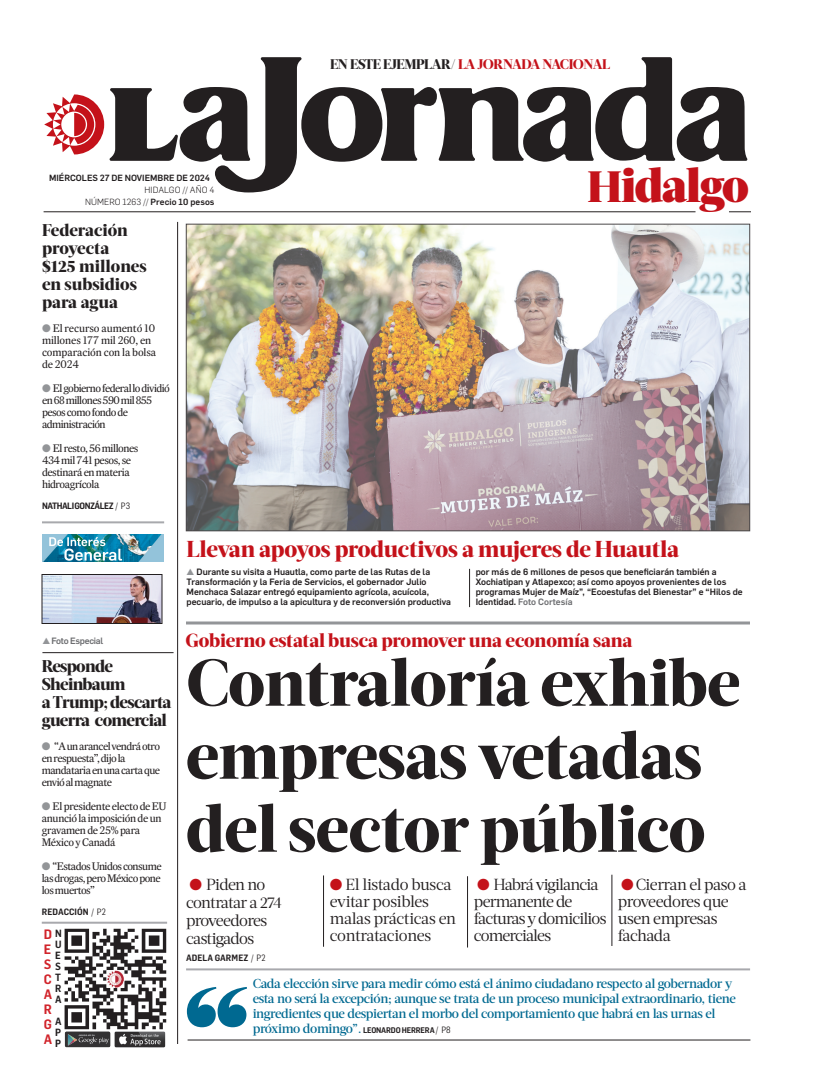
<style>
.page{position:relative;width:822px;height:1089px;background:#fff}
.page>*{position:absolute;margin:0;border:0;box-sizing:border-box;transform-origin:0 0}
.CABEZA_60{font:800 66px "Acta Headline";letter-spacing:-.01em;color:#231f20}
.t1{font:900 47.8px "Acta Headline";letter-spacing:-.03em;color:#c4121a}
.BALAZO_ROJO_19{font:800 23px "Acta Headline";letter-spacing:-.01em;color:#c4121a}
.BALAZO_ROJO_19-2{font:800 19px "Acta Headline";letter-spacing:-.01em;color:#c4121a}
.SUMARIO_9_5{font:800 17px/18px "Acta Headline";letter-spacing:-.04em;color:#231f20}
.SUMARIO_9_5-2{font:800 17px "Acta Headline";color:#231f20}
.SUMARIO_9_5-3{font:800 17px "Acta Headline";letter-spacing:-.01em;color:#231f20}
.SUMARIO_9_5-4{font:800 17px "Acta Headline";letter-spacing:-.005em;color:#231f20}
.SUMARIO_17{font:16px/17px "Acta Deck";letter-spacing:-.04em;color:#231f20}
.SUMARIO_17-2{font:16px/17px "Acta Deck";letter-spacing:-.02em;color:#231f20}
.t2{font:800 13.9px "Acta Headline";letter-spacing:-.03em;color:#c4121a}
.CABEZA_44_DEPORTES_F{font:600 13.4px "Flama Semicondensed";color:#d1232a}
.NOMBRE_COLUMNA_CONTR{font:500 13px/15px "Acta Deck";letter-spacing:-.03em;color:#006991}
.SUMARIO_9_5-5{font:11px/12px "Expresso Tx";letter-spacing:-.05em;color:#231f20}
.SUMARIO_9_5-6{font:11px/12px "Expresso Tx";letter-spacing:-.03em;color:#231f20}
.SUMARIO_9_5-7{font:11px/12px "Expresso Tx";letter-spacing:-.01em;color:#231f20}
.CABEZA_44_DEPORTES_F-2{font:600 10.3px "Flama Semicondensed";color:#231f20}
.PIE_DE_FOTO_SIN_PLEC{font:500 9px/10px "Flama";color:#231f20}
.SUMARIO_9_5-8{font:600 9px "Flama Semicond";letter-spacing:-.05em;color:#231f20}
.CREDITO_PORTADA{font:600 9px "Flama Semicond";letter-spacing:.01em;color:#231f20}
.PIE_DE_FOTO_CON_PLEC{font:500 9px "Flama";letter-spacing:-.03em;color:#6c6d70}
.SUMARIO_9_5-9{font:600 9px "Flama Semicond";letter-spacing:.01em;color:#231f20}
.CABEZA_40_ACTA_BOOK{font:500 8.8px "Flama";color:#231f20}
.CABEZA_40_ACTA_BOOK-2{font:300 8.8px "Flama";letter-spacing:.01em;color:#231f20}
.s1{font-weight:300}
.s2{color:#939598}
.s3{font-weight:400}
.s4{color:#231f20}
.s5{font-size:43.8px}
.s6{color:#6c6d70}
.s7{color:#c4121a}
.s8{font-size:12px}
.s9{font-family:"Flama Semicond";font-weight:600;font-size:8px;color:#231f20}
.s10{font-family:"Flama Semicond";font-weight:400;font-size:9px;color:#231f20}
</style>
<div class="page">
<hr style="left:42px;top:922px;width:125px;height:2px;background:#a8a9ad">
<img style="left:157px;top:929px;width:9px;height:101px">
<img style="left:65px;top:929px;width:92px;height:101px">
<img style="left:64px;top:1032px;width:101px;height:15px">
<hr style="left:42px;top:521px;width:122px;height:2px;background:#a8a9ad">
<hr style="left:177px;top:222px;width:1px;height:822px;background:#231f20">
<hr style="left:612px;top:875px;width:1px;height:71px;background:#231f20">
<hr style="left:467px;top:876px;width:1px;height:72px;background:#231f20">
<hr style="left:323px;top:875px;width:1px;height:72px;background:#231f20">
<hr style="left:188px;top:1040px;width:562px;height:1px;background:#231f20">
<svg style="left:187px;top:987px;width:60px;height:40px"></svg>
<hr style="left:186px;top:968px;width:564px;height:2px;background:#a8a9ad">
<img style="left:188px;top:226px;width:560px;height:303px">
<svg style="left:110px;top:57px;width:638px;height:135px"></svg>
<svg style="left:44px;top:94px;width:60px;height:60px"></svg>
<hr style="left:44px;top:212px;width:652px;height:1px;background:#231f20">
<svg style="left:729px;top:212px;width:22px;height:1px"></svg>
<hr style="left:186px;top:622px;width:564px;height:2px;background:#939598">
<hr style="left:469px;top:569px;width:1px;height:38px;background:#231f20">
<img style="left:44px;top:576px;width:116px;height:46px">
<div style="left:42px;top:574px;width:120px;height:50px;border:1px solid #231f20"></div>
<img style="left:42px;top:535px;width:122px;height:27px">
<hr style="left:42px;top:652px;width:132px;height:1px;background:#231f20">
<p class="CABEZA_40_ACTA_BOOK" style="left:49px;top:171px;width:163px">MIÉRCOLES 27 DE NOVIEMBRE DE 2024</p>
<p class="CABEZA_40_ACTA_BOOK-2" style="left:145px;top:183px;width:71px">HIDALGO // AÑO 4</p>
<p class="CABEZA_40_ACTA_BOOK" style="left:85px;top:195px;width:131px"><span class="s1">NÚMERO 1263 //</span> Precio 10 pesos</p>
<p class="SUMARIO_9_5-2" style="left:42px;top:220px;width:87px">Federación</p>
<p class="SUMARIO_9_5-3" style="left:42px;top:238px;width:69px">proyecta</p>
<p class="SUMARIO_9_5-2" style="left:42px;top:256px;width:106px">$125 millones</p>
<p class="SUMARIO_9_5-2" style="left:42px;top:274px;width:97px">en subsidios</p>
<p class="SUMARIO_9_5-4" style="left:42px;top:292px;width:78px">para agua</p>
<p class="SUMARIO_9_5-7" style="left:42px;top:322px;width:116px"><span class="s2">●</span> El recurso aumentó 10 millones 177 mil 260, en comparación con la bolsa de 2024</p>
<p class="SUMARIO_9_5-5" style="left:42px;top:382px;width:129px"><span class="s2">●</span> El gobierno federal lo dividió en 68 millones 590 mil 855 pesos como fondo de administración</p>
<p class="SUMARIO_9_5-5" style="left:42px;top:442px;width:98px"><span class="s2">●</span> El resto, 56 millones<br>434 mil 741 pesos, se destinará en materia hidroagrícola</p>
<p class="SUMARIO_9_5-8" style="left:42px;top:500px;width:90px">NATHALI GONZÁLEZ <span class="s3">/ P3</span></p>
<p class="t2" style="left:330px;top:56px;width:282px"><span class="s4">EN ESTE EJEMPLAR/</span> LA JORNADA NACIONAL</p>
<p class="t1" style="left:588px;top:157px;width:163px"><span class="s5">H</span>idalgo</p>
<p class="PIE_DE_FOTO_CON_PLEC" style="left:42px;top:634px;width:62px"><span class="s2">▲</span> Foto Especial</p>
<p class="SUMARIO_9_5" style="left:42px;top:658px;width:85px">Responde<br>Sheinbaum</p>
<p class="SUMARIO_9_5" style="left:42px;top:694px;width:131px">a Trump; descarta guerra comercial</p>
<p class="SUMARIO_9_5-5" style="left:42px;top:740px;width:120px"><span class="s2">●</span> “A un arancel vendrá otro en respuesta”, dijo la mandataria en una carta que envió al magnate</p>
<p class="SUMARIO_9_5-6" style="left:42px;top:800px;width:126px"><span class="s2">●</span> El presidente electo de EU anunció la imposición de un gravamen de 25% para<br>México y Canadá</p>
<p class="SUMARIO_9_5-5" style="left:42px;top:860px;width:121px;text-align:justify"><span class="s2">●</span> “Estados Unidos consume las drogas, pero México pone los muertos”</p>
<p class="SUMARIO_9_5-9" style="left:42px;top:906px;width:66px">REDACCIÓN <span class="s3">/ P2</span></p>
<p class="CABEZA_44_DEPORTES_F-2" style="left:55px;top:926px;width:8px">N</p>
<p class="CABEZA_44_DEPORTES_F-2" style="left:55px;top:937px;width:8px">U</p>
<p class="CABEZA_44_DEPORTES_F-2" style="left:55px;top:948px;width:7px">E</p>
<p class="CABEZA_44_DEPORTES_F-2" style="left:55px;top:959px;width:7px">S</p>
<p class="CABEZA_44_DEPORTES_F-2" style="left:55px;top:970px;width:7px">T</p>
<p class="CABEZA_44_DEPORTES_F-2" style="left:55px;top:981px;width:8px">R</p>
<p class="CABEZA_44_DEPORTES_F-2" style="left:55px;top:992px;width:8px">A</p>
<p class="CABEZA_44_DEPORTES_F-2" style="left:55px;top:1014px;width:8px">A</p>
<p class="CABEZA_44_DEPORTES_F-2" style="left:55px;top:1025px;width:8px">P</p>
<p class="CABEZA_44_DEPORTES_F-2" style="left:55px;top:1036px;width:8px">P</p>
<p class="CABEZA_44_DEPORTES_F" style="left:44px;top:925px;width:10px">D</p>
<p class="CABEZA_44_DEPORTES_F" style="left:44px;top:940px;width:9px">E</p>
<p class="CABEZA_44_DEPORTES_F" style="left:44px;top:955px;width:9px">S</p>
<p class="CABEZA_44_DEPORTES_F" style="left:44px;top:970px;width:10px">C</p>
<p class="CABEZA_44_DEPORTES_F" style="left:44px;top:985px;width:10px">A</p>
<p class="CABEZA_44_DEPORTES_F" style="left:44px;top:1001px;width:10px">R</p>
<p class="CABEZA_44_DEPORTES_F" style="left:44px;top:1016px;width:10px">G</p>
<p class="CABEZA_44_DEPORTES_F" style="left:44px;top:1031px;width:10px">A</p>
<p class="BALAZO_ROJO_19" style="left:187px;top:535px;width:494px">Llevan apoyos productivos a mujeres de Huautla</p>
<p class="PIE_DE_FOTO_SIN_PLEC" style="left:187px;top:566px;width:266px"><span class="s2">▲</span> Durante su visita a Huautla, como parte de las Rutas de la Transformación y la Feria de Servicios, el gobernador Julio Menchaca Salazar entregó equipamiento agrícola, acuícola, pecuario, de impulso a la apicultura y de reconversión productiva</p>
<p class="PIE_DE_FOTO_SIN_PLEC" style="left:476px;top:566px;width:269px">por más de 6 millones de pesos que beneficiarán también a Xochiatipan y Atlapexco; así como apoyos provenientes de los programas Mujer de Maíz”, “Ecoestufas del Bienestar” e “Hilos de Identidad. <span class="s6">Foto Cortesía</span></p>
<p class="BALAZO_ROJO_19-2" style="left:185px;top:629px;width:449px">Gobierno estatal busca promover una economía sana</p>
<p class="CABEZA_60" style="left:186px;top:643px;width:556px">Contraloría exhibe</p>
<p class="CABEZA_60" style="left:186px;top:716px;width:518px">empresas vetadas</p>
<p class="CABEZA_60" style="left:186px;top:789px;width:521px">del sector público</p>
<p class="SUMARIO_17" style="left:186px;top:875px;width:97px;line-height:18px"><span class="s7">●</span> Piden no contratar a 274 proveedores castigados</p>
<p class="SUMARIO_17-2" style="left:330px;top:876px;width:128px"><span class="s7">●</span> El listado busca evitar posibles malas prácticas en contrataciones</p>
<p class="SUMARIO_17" style="left:474px;top:876px;width:134px"><span class="s7">●</span> Habrá vigilancia permanente de facturas y domicilios comerciales</p>
<p class="SUMARIO_17" style="left:618px;top:876px;width:130px"><span class="s7">●</span> Cierran el paso a proveedores que usen empresas fachada</p>
<p class="CREDITO_PORTADA" style="left:186px;top:952px;width:81px">ADELA GARMEZ <span class="s3">/ P2</span></p>
<p class="NOMBRE_COLUMNA_CONTR" style="left:253px;top:976px;width:485px">Cada elección sirve para medir cómo está el ánimo ciudadano respecto al gobernador y esta no será la excepción; aunque se trata de un proceso municipal extraordinario, tiene ingredientes que despiertan el morbo del comportamiento que habrá en las urnas el próximo domingo”<span class="s8">.</span> <span class="s9">LEONARDO HERRERA</span> <span class="s10">/ P8</span></p>
</div>
